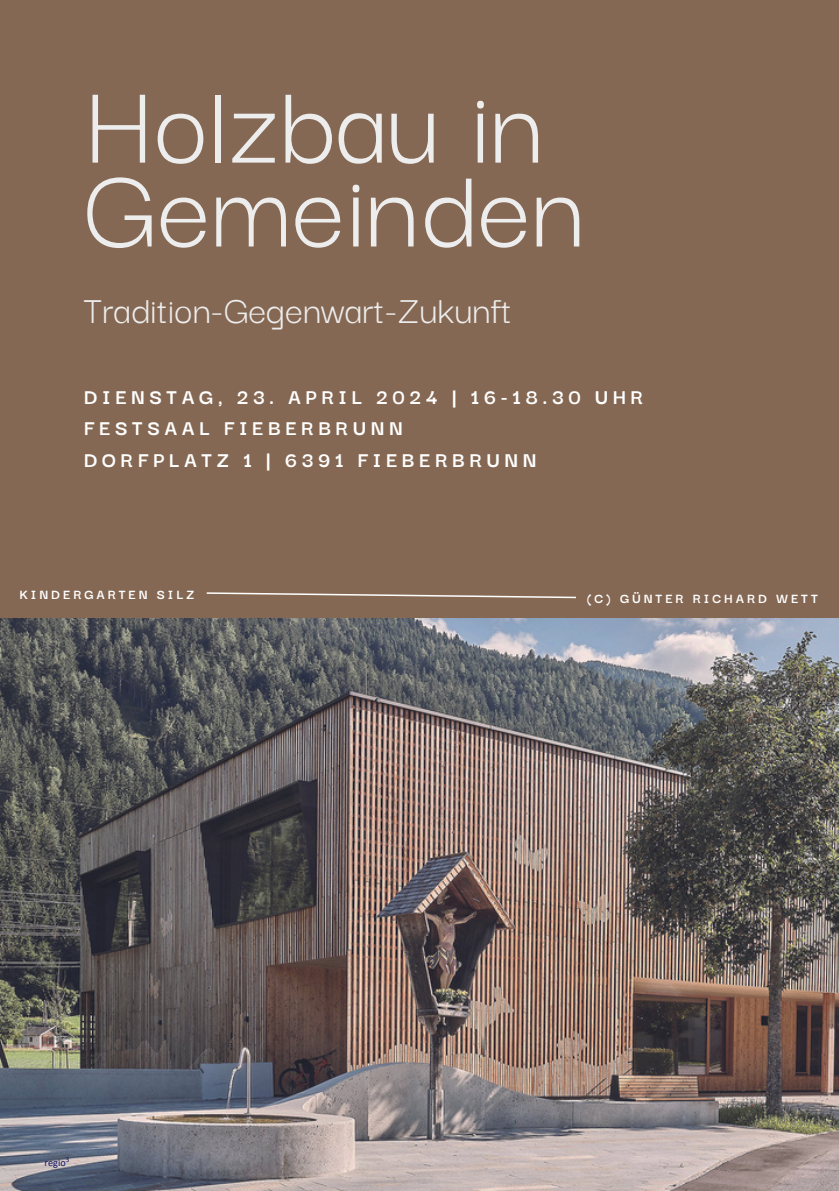
<style>
.page{position:relative;width:839px;height:1191px;background:#fff}
.page>*{position:absolute;margin:0;border:0;box-sizing:border-box;transform-origin:0 0}
.t1{font:120.6px "Darker Grotesque";letter-spacing:.005em;color:#ededed}
.t2{font:40.6px "Darker Grotesque";letter-spacing:.005em;color:#ededed}
.t3{font:700 22.6px/31.6px "Darker Grotesque";letter-spacing:.2em;color:#fff}
.t4{font:700 14.6px "Darker Grotesque";letter-spacing:.2em;color:#fff}
.t5{font:10.2px "Calibri";letter-spacing:.005em;color:#0c1660}
.t6{font:7.2px "Calibri";color:#0c1660}
</style>
<div class="page">
<div style="left:0;top:0;width:838px;height:1191px;background:#856853"></div>
<img style="left:0;top:618px;width:838px;height:573px">
<svg style="left:206px;top:592px;width:370px;height:7px"></svg>
<p class="t1" style="left:84px;top:35px;width:461px">Holzbau in</p>
<p class="t1" style="left:84px;top:119px;width:502px">Gemeinden</p>
<p class="t2" style="left:84px;top:280px;width:429px">Tradition-Gegenwart-Zukunft</p>
<h4 class="t3" style="left:84px;top:380px;width:560px">DIENSTAG, 23. APRIL 2024 | 16-18.30 UHR<br>FESTSAAL FIEBERBRUNN<br>DORFPLATZ 1 | 6391 FIEBERBRUNN</h4>
<h2 class="t4" style="left:20px;top:583px;width:176px">KINDERGARTEN SILZ</h2>
<h3 class="t5" style="left:45px;top:1158px;width:23px">regio</h3>
<p class="t6" style="left:66px;top:1157px;width:5px">3</p>
<p class="t4" style="left:586px;top:587px;width:232px">(C) GÜNTER RICHARD WETT</p>
</div>
